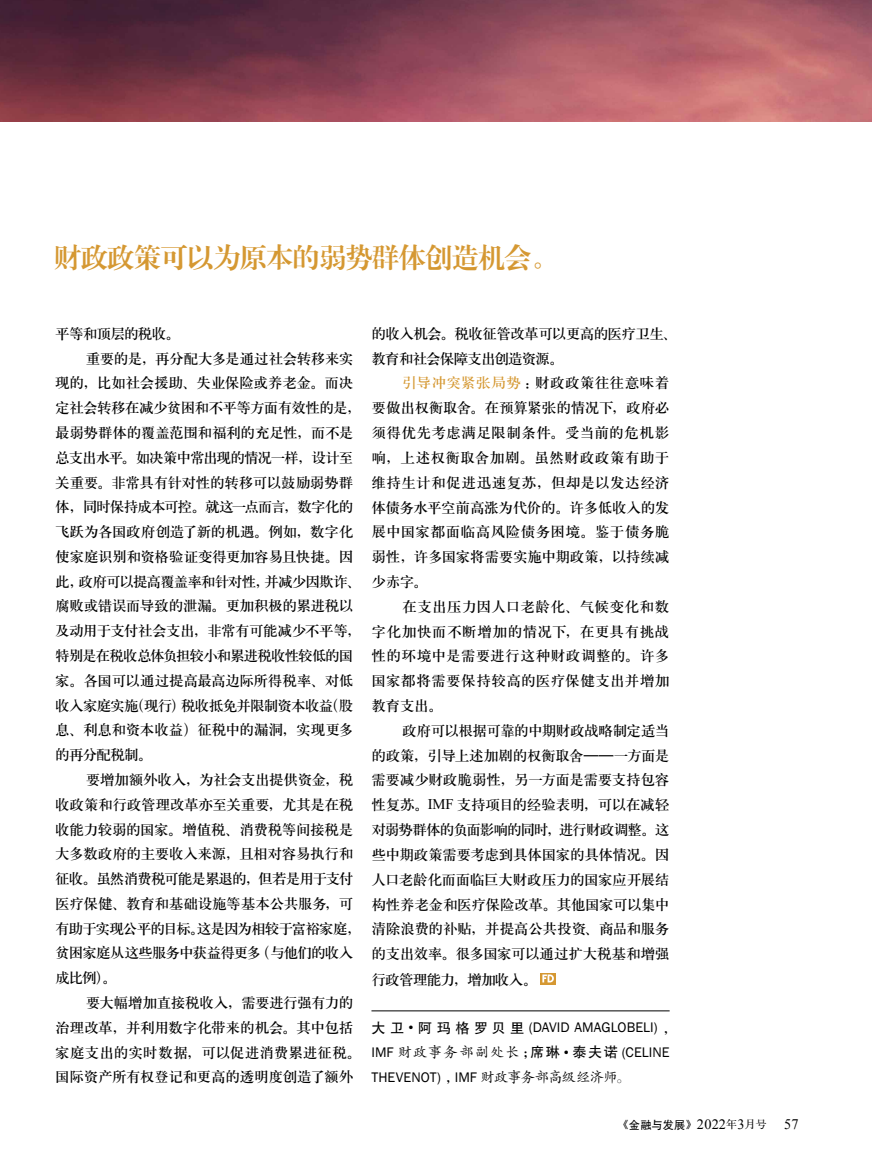
<style>
.page{position:relative;width:872px;height:1170px;background:#fff}
.page>*{position:absolute;margin:0;border:0;box-sizing:border-box;transform-origin:0 0}
.t1{font:27px "FZXBSJW GB1 0";letter-spacing:-.02em;color:#d59832}
.t2{font:14.7px/24.8px "H Ya 3 gj";letter-spacing:-.045em;color:#000;text-align:justify}
.t3{font:14.7px "H Ya 3 gj";letter-spacing:-.07em;color:#000}
.t4{font:14.7px "H Ya 3 gj";letter-spacing:-.08em;color:#000}
.t5{font:14.7px "H Ya 3 gj";letter-spacing:-.025em;color:#000}
.t6{font:14.7px "H Ya 3 gj";letter-spacing:-.085em;color:#000}
.t7{font:14.7px "H Ya 3 gj";color:#000}
.t8{font:14.25px/24.8px "Franklin Gothic";color:#000}
.t9{font:11.55px "FZHTJW GB1 0";color:#000}
.s1{color:#d59832}
.s2{font-family:"Times New Roman"}
.s3{font-family:"FZHTJW GB1 0"}
.s4{font-family:"FZKTK GBK1 0"}
.s5{font-size:10.05px}
.s6{font-family:"Times New Roman";font-size:14.25px}
.s7{font-family:"FZS3 JW GB1 0";font-size:10.65px}
.s8{font-family:"Times New Roman";font-size:14.55px}
</style>
<div class="page">
<img style="left:0;top:0;width:872px;height:121px">
<hr style="left:371px;top:1010px;width:298px;height:1px;background:#000">
<svg style="left:540px;top:973px;width:15px;height:11px"></svg>
<svg style="left:542px;top:974px;width:12px;height:8px"></svg>
<h1 class="t1" style="left:55px;top:244px;width:505px">财政政策可以为原本的弱势群体创造机会。</h1>
<p class="t2" style="left:55px;top:321px;width:126px">平等和顶层的税收。</p>
<p class="t2" style="left:86px;top:346px;width:269px">重要的是，再分配大多是通过社会转移来实</p>
<p class="t2" style="left:55px;top:370px;width:300px">现的，比如社会援助、失业保险或养老金。而决</p>
<p class="t2" style="left:55px;top:395px;width:307px">定社会转移在减少贫困和不平等方面有效性的是，</p>
<p class="t2" style="left:55px;top:420px;width:300px">最弱势群体的覆盖范围和福利的充足性，而不是</p>
<p class="t4" style="left:55px;top:450px;width:300px">总支出水平。如决策中常出现的情况一样，设计至</p>
<p class="t2" style="left:55px;top:469px;width:300px">关重要。非常具有针对性的转移可以鼓励弱势群</p>
<p class="t6" style="left:55px;top:499px;width:300px">体，同时保持成本可控。就这一点而言，数字化的</p>
<p class="t5" style="left:55px;top:524px;width:300px">飞跃为各国政府创造了新的机遇。例如，数字化</p>
<p class="t2" style="left:55px;top:544px;width:300px">使家庭识别和资格验证变得更加容易且快捷。因</p>
<p class="t3" style="left:55px;top:574px;width:307px">此，政府可以提高覆盖率和针对性，并减少因欺诈、</p>
<p class="t2" style="left:55px;top:593px;width:300px">腐败或错误而导致的泄漏。更加积极的累进税以</p>
<p class="t2" style="left:55px;top:618px;width:307px">及动用于支付社会支出，非常有可能减少不平等，</p>
<p class="t4" style="left:55px;top:648px;width:300px">特别是在税收总体负担较小和累进税收性较低的国</p>
<p class="t2" style="left:55px;top:668px;width:300px">家。各国可以通过提高最高边际所得税率、对低</p>
<p class="t2" style="left:55px;top:692px;width:300px">收入家庭实施（现行）税收抵免并限制资本收益（股</p>
<p class="t5" style="left:55px;top:722px;width:300px">息、利息和资本收益）征税中的漏洞，实现更多</p>
<p class="t2" style="left:55px;top:742px;width:98px">的再分配税制。</p>
<p class="t2" style="left:86px;top:767px;width:269px">要增加额外收入，为社会支出提供资金，税</p>
<p class="t2" style="left:55px;top:791px;width:300px">收政策和行政管理改革亦至关重要，尤其是在税</p>
<p class="t2" style="left:55px;top:816px;width:300px">收能力较弱的国家。增值税、消费税等间接税是</p>
<p class="t2" style="left:55px;top:841px;width:300px">大多数政府的主要收入来源，且相对容易执行和</p>
<p class="t4" style="left:55px;top:871px;width:300px">征收。虽然消费税可能是累退的，但若是用于支付</p>
<p class="t5" style="left:55px;top:896px;width:300px">医疗保健、教育和基础设施等基本公共服务，可</p>
<p class="t3" style="left:55px;top:920px;width:307px">有助于实现公平的目标。这是因为相较于富裕家庭，</p>
<p class="t3" style="left:55px;top:945px;width:300px">贫困家庭从这些服务中获益得更多（与他们的收入</p>
<p class="t2" style="left:55px;top:965px;width:63px">成比例）。</p>
<p class="t2" style="left:86px;top:990px;width:269px">要大幅增加直接税收入，需要进行强有力的</p>
<p class="t2" style="left:55px;top:1014px;width:300px">治理改革，并利用数字化带来的机会。其中包括</p>
<p class="t7" style="left:55px;top:1044px;width:307px">家庭支出的实时数据，可以促进消费累进征税。</p>
<p class="t2" style="left:55px;top:1064px;width:300px">国际资产所有权登记和更高的透明度创造了额外</p>
<p class="t2" style="left:371px;top:321px;width:307px">的收入机会。税收征管改革可以更高的医疗卫生、教育和社会保障支出创造资源。</p>
<p class="t2" style="left:371px;top:370px;width:300px;text-indent:31px"><span class="s1">引导冲突紧张局势</span>：财政政策往往意味着要做出权衡取舍。在预算紧张的情况下，政府必须得优先考虑满足限制条件。受当前的危机影响，上述权衡取舍加剧。虽然财政政策有助于维持生计和促进迅速复苏，但却是以发达经济体债务水平空前高涨为代价的。许多低收入的发展中国家都面临高风险债务困境。鉴于债务脆弱性，许多国家将需要实施中期政策，以持续减少赤字。</p>
<p class="t2" style="left:371px;top:594px;width:300px;text-indent:31px">在支出压力因人口老龄化、气候变化和数字化加快而不断增加的情况下，在更具有挑战性的环境中是需要进行这种财政调整的。许多国家都将需要保持较高的医疗保健支出并增加教育支出。</p>
<p class="t2" style="left:371px;top:718px;width:300px;text-indent:31px">政府可以根据可靠的中期财政战略制定适当的政策，引导上述加剧的权衡取舍——一方面是需要减少财政脆弱性，另一方面是需要支持包容性复苏。<span class="s2">IMF</span> 支持项目的经验表明，可以在减轻对弱势群体的负面影响的同时，进行财政调整。这些中期政策需要考虑到具体国家的具体情况。因人口老龄化而面临巨大财政压力的国家应开展结构性养老金和医疗保险改革。其他国家可以集中清除浪费的补贴，并提高公共投资、商品和服务的支出效率。很多国家可以通过扩大税基和增强行政管理能力，增加收入。</p>
<p class="t8" style="left:371px;top:1015px;width:307px"><span class="s3">大卫</span> <span class="s2">•</span> <span class="s3">阿玛格罗贝里</span> (DAVID AMAGLOBELI) <span class="s4">，<br></span>IMF <span class="s4">财政事务部副处长；</span><span class="s3">席琳</span> <span class="s2">•</span> <span class="s3">泰夫诺</span> (CELINE<br>THEVENOT) <span class="s4">，</span>IMF <span class="s4">财政事务部高级经济师。</span></p>
<p class="t9" style="left:619px;top:1118px;width:180px"><span class="s5">《</span>金融与发展<span class="s5">》</span> <span class="s6">2022</span><span class="s7">年</span><span class="s6">3</span><span class="s7">月号</span> <span class="s8">57</span></p>
</div>
